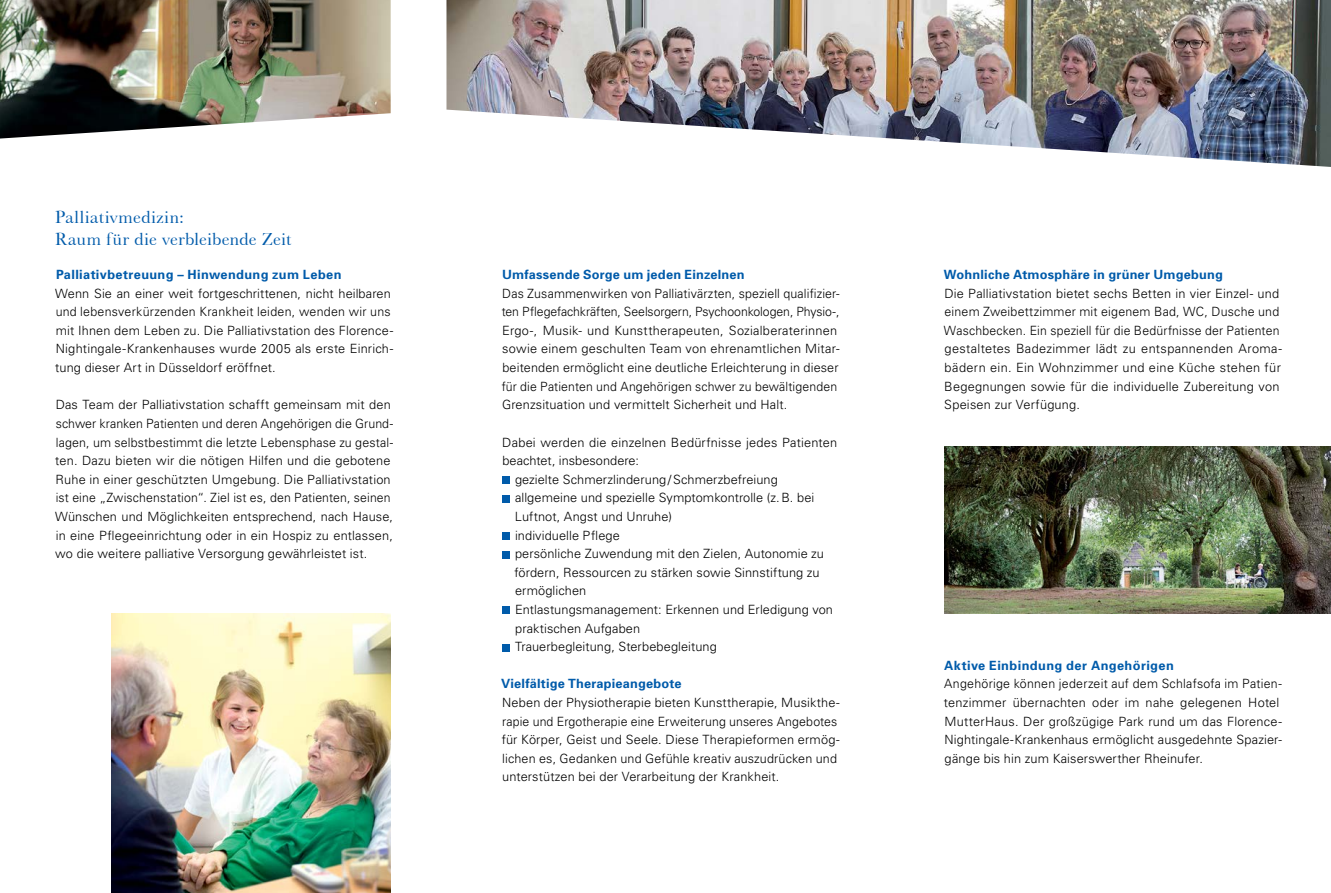
<style>
.page{position:relative;width:1331px;height:893px;background:#fff}
.page>*{position:absolute;margin:0;border:0;box-sizing:border-box;transform-origin:0 0}
.t1{font:17.85px/21.5px "Baskerville No 2 BT";letter-spacing:-.005em;color:#005baa}
.t2{font:300 12.75px/18.6px "Univers";letter-spacing:.01em;color:#000}
.t3{font:700 12.75px "Univers";letter-spacing:.02em;color:#005baa}
</style>
<div class="page">
<img style="left:0;top:0;width:391px;height:139px">
<img style="left:446px;top:0;width:885px;height:167px">
<div style="left:502px;top:477px;width:7px;height:7px;background:#005baa"></div>
<div style="left:502px;top:495px;width:7px;height:7px;background:#005baa"></div>
<div style="left:502px;top:532px;width:7px;height:7px;background:#005baa"></div>
<div style="left:502px;top:551px;width:7px;height:7px;background:#005baa"></div>
<div style="left:502px;top:607px;width:7px;height:7px;background:#005baa"></div>
<div style="left:502px;top:644px;width:7px;height:7px;background:#005baa"></div>
<img style="left:112px;top:614px;width:279px;height:279px">
<img style="left:944px;top:446px;width:387px;height:168px">
<h1 class="t1" style="left:55px;top:206px;width:239px">Palliativmedizin:<br>Raum für die verbleibende Zeit</h1>
<p class="t3" style="left:56px;top:266px;width:287px">Palliativbetreuung – Hinwendung zum Leben</p>
<p class="t2" style="left:55px;top:283px;width:340px">Wenn Sie an einer weit fortgeschrittenen, nicht heilbaren und lebensverkürzenden Krankheit leiden, wenden wir uns mit Ihnen dem Leben zu. Die Palliativstation des Florence-Nightingale-Krankenhauses wurde 2005 als erste Einrich&shy;tung dieser Art in Düsseldorf eröffnet.</p>
<p class="t2" style="left:55px;top:395px;width:339px">Das Team der Palliativstation schafft gemeinsam mit den schwer kranken Patienten und deren Angehörigen die Grund&shy;lagen, um selbstbestimmt die letzte Lebensphase zu gestal&shy;ten. Dazu bieten wir die nötigen Hilfen und die gebotene Ruhe in einer geschützten Umgebung. Die Palliativstation ist eine „Zwischenstation“. Ziel ist es, den Patienten, seinen Wünschen und Möglichkeiten entsprechend, nach Hause, in eine Pflegeeinrichtung oder in ein Hospiz zu entlassen, wo die weitere palliative Versorgung gewährleistet ist.</p>
<p class="t3" style="left:502px;top:266px;width:244px">Umfassende Sorge um jeden Einzelnen</p>
<p class="t2" style="left:502px;top:283px;width:340px">Das Zusammenwirken von Palliativärzten, speziell qualifizier&shy;ten Pflegefachkräften, Seelsorgern, Psychoonkologen, Physio-, Ergo-, Musik- und Kunsttherapeuten, Sozialberaterinnen sowie einem geschulten Team von ehrenamtlichen Mitar&shy;beitenden ermöglicht eine deutliche Erleichterung in dieser für die Patienten und Angehörigen schwer zu bewältigenden Grenzsituation und vermittelt Sicherheit und Halt.</p>
<p class="t2" style="left:502px;top:432px;width:337px">Dabei werden die einzelnen Bedürfnisse jedes Patienten</p>
<p class="t2" style="left:502px;top:451px;width:138px">beachtet, insbesondere:</p>
<p class="t2" style="left:515px;top:470px;width:264px">gezielte Schmerzlinderung/Schmerzbefreiung</p>
<p class="t2" style="left:515px;top:488px;width:301px">allgemeine und spezielle Symptomkontrolle (z.B. bei</p>
<p class="t2" style="left:515px;top:507px;width:159px">Luftnot, Angst und Unruhe)</p>
<p class="t2" style="left:515px;top:525px;width:106px">individuelle Pflege</p>
<p class="t2" style="left:515px;top:544px;width:310px">persönliche Zuwendung mit den Zielen, Autonomie zu</p>
<p class="t2" style="left:514px;top:563px;width:307px">fördern, Ressourcen zu stärken sowie Sinnstiftung zu</p>
<p class="t2" style="left:515px;top:581px;width:73px">ermöglichen</p>
<p class="t2" style="left:515px;top:600px;width:319px">Entlastungsmanagement: Erkennen und Erledigung von</p>
<p class="t2" style="left:515px;top:618px;width:127px">praktischen Aufgaben</p>
<p class="t2" style="left:515px;top:637px;width:203px">Trauerbegleitung, Sterbebegleitung</p>
<p class="t3" style="left:501px;top:676px;width:182px">Vielfältige Therapieangebote</p>
<p class="t2" style="left:502px;top:693px;width:339px">Neben der Physiotherapie bieten Kunsttherapie, Musikthe&shy;rapie und Ergotherapie eine Erweiterung unseres Angebotes für Körper, Geist und Seele. Diese Therapieformen ermög&shy;lichen es, Gedanken und Gefühle kreativ auszudrücken und unterstützen bei der Verarbeitung der Krankheit.</p>
<p class="t3" style="left:944px;top:266px;width:280px">Wohnliche Atmosphäre in grüner Umgebung</p>
<p class="t2" style="left:944px;top:283px;width:339px">Die Palliativstation bietet sechs Betten in vier Einzel- und einem Zweibettzimmer mit eigenem Bad, WC, Dusche und Waschbecken. Ein speziell für die Bedürfnisse der Patienten gestaltetes Badezimmer lädt zu entspannenden Aroma&shy;bädern ein. Ein Wohnzimmer und eine Küche stehen für Begegnungen sowie für die individuelle Zubereitung von Speisen zur Verfügung.</p>
<p class="t3" style="left:944px;top:657px;width:231px">Aktive Einbindung der Angehörigen</p>
<p class="t2" style="left:944px;top:674px;width:340px">Angehörige können jederzeit auf dem Schlafsofa im Patien&shy;tenzimmer übernachten oder im nahe gelegenen Hotel MutterHaus. Der großzügige Park rund um das Florence-Nightingale-Krankenhaus ermöglicht ausgedehnte Spazier&shy;gänge bis hin zum Kaiserswerther Rheinufer.</p>
</div>
